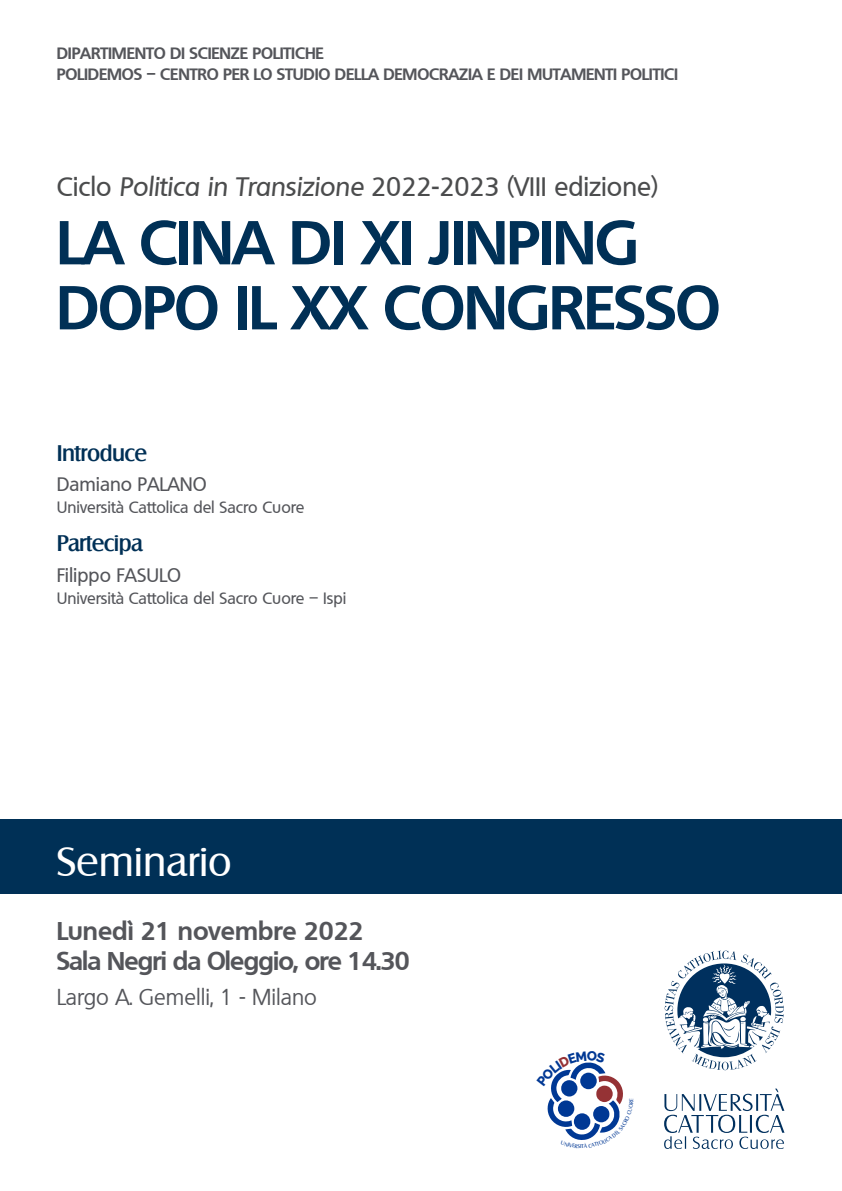
<style>
.page{position:relative;width:842px;height:1191px;background:#fff}
.page>*{position:absolute;margin:0;border:0;box-sizing:border-box;transform-origin:0 0}
.Titolo{font:700 60px/65px "Quebec";letter-spacing:-.015em;color:#003056}
.Evento{font:40px "Salzburg";color:#fff}
.Sopratitolo{font:500 26px "Quebec";color:#4b4c4d}
.Aula-ora{font:700 25px "Quebec";letter-spacing:-.03em;color:#54555a}
.Data{font:700 25px "Quebec";color:#54555a}
.Luogo{font:22px "Quebec";color:#54555a}
.Titolo_3{font:500 22px "Salzburg";letter-spacing:-.02em;color:#003056}
.professore{font:500 19px "Quebec";color:#54555a}
.Uni{font:700 16px "Quebec";letter-spacing:-.01em;color:#54555a}
.professore-2{font:500 16px "Quebec";color:#54555a}
.t1{font:5.3px "Salzburg";color:#003894}
.s1{font-style:italic}
</style>
<div class="page">
<div style="left:0;top:819px;width:842px;height:75px;background:#003056"></div>
<svg style="left:664px;top:950px;width:120px;height:120px"></svg>
<svg style="left:664px;top:1088px;width:120px;height:61px"></svg>
<svg style="left:547px;top:1062px;width:76px;height:78px"></svg>
<p class="Uni" style="left:57px;top:43px;width:269px">DIPARTIMENTO DI SCIENZE POLITICHE</p>
<p class="Uni" style="left:57px;top:63px;width:623px">POLIDEMOS – CENTRO PER LO STUDIO DELLA DEMOCRAZIA E DEI MUTAMENTI POLITICI</p>
<p class="Sopratitolo" style="left:57px;top:170px;width:603px">Ciclo <span class="s1">Politica in Transizione</span> 2022-2023 (VIII edizione)</p>
<p class="Titolo" style="left:57px;top:208px;width:665px">LA CINA DI XI JINPING<br>DOPO IL XX CONGRESSO</p>
<p class="Titolo_3" style="left:57px;top:439px;width:92px">Introduce</p>
<p class="professore" style="left:57px;top:472px;width:152px">Damiano PALANO</p>
<p class="professore-2" style="left:57px;top:497px;width:249px">Università Cattolica del Sacro Cuore</p>
<p class="Titolo_3" style="left:57px;top:530px;width:88px">Partecipa</p>
<p class="professore" style="left:57px;top:562px;width:126px">Filippo FASULO</p>
<p class="professore-2" style="left:57px;top:588px;width:291px">Università Cattolica del Sacro Cuore – Ispi</p>
<p class="Evento" style="left:57px;top:837px;width:177px">Seminario</p>
<p class="Data" style="left:57px;top:914px;width:308px">Lunedì 21 novembre 2022</p>
<p class="Aula-ora" style="left:57px;top:944px;width:354px">Sala Negri da Oleggio, ore 14.30</p>
<p class="Luogo" style="left:57px;top:983px;width:262px">Largo A. Gemelli, 1 - Milano</p>
<p class="t1" style="left:580px;top:1142px;width:3px">I</p>
</div>
